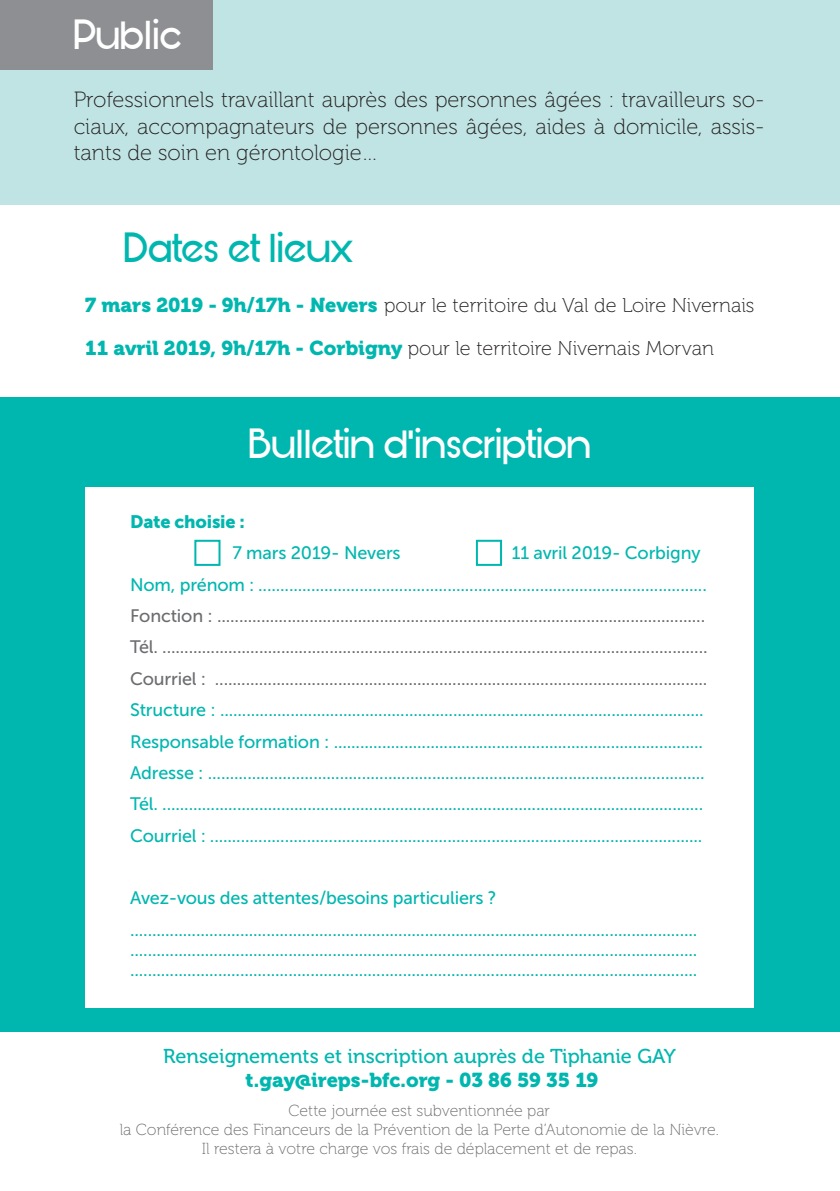
<style>
.page{position:relative;width:840px;height:1191px;background:#fff}
.page>*{position:absolute;margin:0;border:0;box-sizing:border-box;transform-origin:0 0}
.t1{font:44px "Bunya PERSONAL";color:#fff}
.t2{font:44px "Bunya PERSONAL";color:#00b7af}
.t3{font:22px/26.4px "Museo 100";color:#231f20;text-align:justify}
.t4{font:20px/43.2px "Museo 100";color:#231f20}
.t5{font:20px "Museo 500";color:#00b7af}
.t6{font:20px "Museo 900";color:#00b7af}
.t7{font:18px/31.4px "Museo Sans 500";letter-spacing:-.01em;color:#00b7af}
.t8{font:18px/31.4px "Museo Sans 500";letter-spacing:-.01em;color:#6c6d70}
.t9{font:18px "Museo Sans 900";letter-spacing:-.01em;color:#00b7af}
.t10{font:16px/19.2px "Museo 100";color:#6c6d70;text-align:center}
.s1{font-family:"Museo 900";color:#00b7af}
</style>
<div class="page">
<div style="left:0;top:398px;width:839px;height:634px;background:#00b7af"></div>
<div style="left:85px;top:488px;width:668px;height:520px;background:#fff"></div>
<div style="left:0;top:0;width:839px;height:204px;background:#c0e4e3"></div>
<div style="left:194px;top:540px;width:26px;height:26px;border:2px solid #00b7af"></div>
<div style="left:475px;top:540px;width:26px;height:26px;border:2px solid #00b7af"></div>
<div style="left:0;top:0;width:213px;height:69px;background:#8d8f92"></div>
<h1 class="t1" style="left:74px;top:8px;width:108px">Public</h1>
<p class="t3" style="left:74px;top:87px;width:692px">Professionnels travaillant auprès des personnes âgées : travailleurs so&shy;ciaux, accompagnateurs de personnes âgées, aides à domicile, assis&shy;tants de soin en gérontologie…</p>
<h1 class="t2" style="left:123px;top:221px;width:230px">Dates et lieux</h1>
<p class="t4" style="left:85px;top:283px;width:670px"><span class="s1">7 mars 2019 - 9h/17h - Nevers</span> pour le territoire du Val de Loire Nivernais<br><span class="s1">11 avril 2019, 9h/17h - Corbigny</span> pour le territoire Nivernais Morvan</p>
<h1 class="t1" style="left:248px;top:417px;width:344px">Bulletin d’inscription</h1>
<p class="t9" style="left:130px;top:511px;width:116px">Date choisie :</p>
<p class="t7" style="left:232px;top:537px;width:170px">7 mars 2019- Nevers</p>
<p class="t7" style="left:130px;top:537px;width:578px;text-indent:381px">11 avril 2019- Corbigny<br>Nom, prénom : ......................................................................................................</p>
<p class="t8" style="left:130px;top:600px;width:578px">Fonction : ...............................................................................................................<br>Tél. ............................................................................................................................<br>Courriel : ................................................................................................................</p>
<p class="t7" style="left:130px;top:694px;width:576px;text-align:justify">Structure : ..............................................................................................................<br>Responsable formation : ....................................................................................<br>Adresse : .................................................................................................................<br>Tél. ...........................................................................................................................<br>Courriel : ................................................................................................................</p>
<p class="t7" style="left:130px;top:882px;width:568px">Avez-vous des attentes/besoins particuliers ? .................................................................................................................................</p>
<p class="t7" style="left:130px;top:939px;width:568px;line-height:20px">................................................................................................................................. .................................................................................................................................</p>
<p class="t5" style="left:163px;top:1045px;width:514px">Renseignements et inscription auprès de Tiphanie GAY</p>
<p class="t6" style="left:245px;top:1068px;width:354px">t.gay@ireps-bfc.org - 03 86 59 35 19</p>
<p class="t10" style="left:120px;top:1101px;width:600px">Cette journée est subventionnée par<br>la Conférence des Financeurs de la Prévention de la Perte d’Autonomie de la Nièvre.<br>Il restera à votre charge vos frais de déplacement et de repas.</p>
</div>
